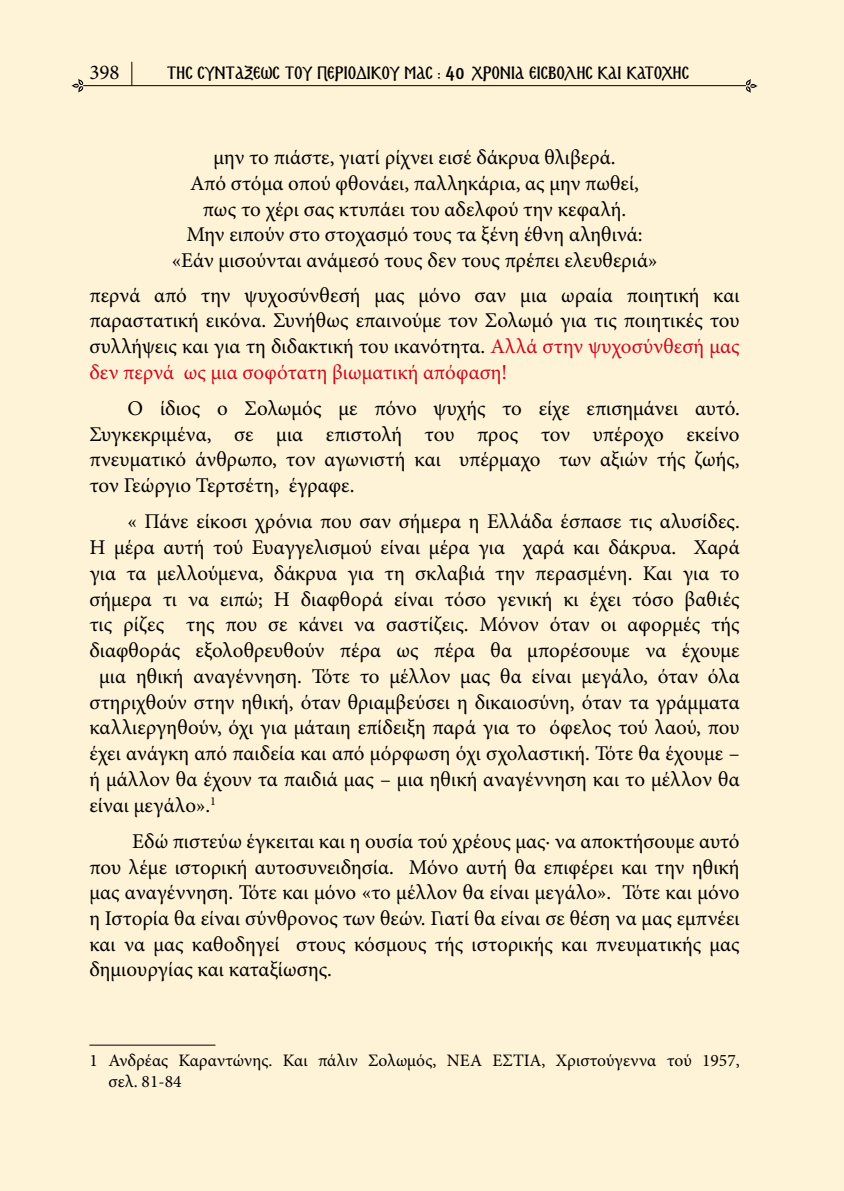
<style>
.page{position:relative;width:844px;height:1191px;background:#fff}
.page>*{position:absolute;margin:0;border:0;box-sizing:border-box;transform-origin:0 0}
.t1{font:21px/25.7px "Minion Pro";color:#000;text-align:justify}
.t2{font:17.5px/21px "Minion Pro";color:#000}
.t3{font:700 15.75px "KS Bouletee";letter-spacing:.025em;color:#000}
.s1{font-size:19.25px}
.s2{color:#cd071e}
</style>
<div class="page">
<div style="left:0;top:0;width:843px;height:1191px;background:#fff3d7"></div>
<svg style="left:131px;top:62px;width:1px;height:23px"></svg>
<hr style="left:83px;top:85px;width:662px;height:1px;background:#000">
<svg style="left:745px;top:79px;width:12px;height:14px"></svg>
<svg style="left:71px;top:79px;width:13px;height:14px"></svg>
<hr style="left:89px;top:1044px;width:126px;height:1px;background:#000">
<p class="t1" style="left:89px;top:60px;width:32px">398</p>
<p class="t3" style="left:167px;top:64px;width:523px">ΤΗΣ ΣΥΝΤΑΞΕΩΣ ΤΟΥ ΠΕΡΙΟΔΙΚΟΥ ΜΑΣ : <span class="s1">40</span> ΧΡΟΝΙΑ ΕΙΣΒΟΛΗΣ ΚΑΙ ΚΑΤΟΧΗΣ</p>
<p class="t1" style="left:172px;top:145px;width:487px;text-align:center">μην το πιάστε, γιατί ρίχνει εισέ δάκρυα θλιβερά.<br>Από στόμα οπού φθονάει, παλληκάρια, ας μην πωθεί, πως το χέρι σας κτυπάει του αδελφού την κεφαλή.<br>Μην ειπούν στο στοχασμό τους τα ξένη έθνη αληθινά: «Εάν μισούνται ανάμεσό τους δεν τους πρέπει ελευθεριά»</p>
<p class="t1" style="left:89px;top:282px;width:651px">περνά από την ψυχοσύνθεσή μας μόνο σαν μια ωραία ποιητική και παραστατική εικόνα. Συνήθως επαινούμε τον Σολωμό για τις ποιητικές του συλλήψεις και για τη διδακτική του ικανότητα. <span class="s2">Αλλά στην ψυχοσύνθεσή μας δεν περνά ως μια σοφότατη βιωματική απόφαση!</span></p>
<p class="t1" style="left:89px;top:395px;width:651px;text-indent:38px">Ο ίδιος ο Σολωμός με πόνο ψυχής το είχε επισημάνει αυτό.<br>Συγκεκριμένα, σε μια επιστολή του προς τον υπέροχο εκείνο πνευματικό άνθρωπο, τον αγωνιστή και υπέρμαχο των αξιών τής ζωής, τον Γεώργιο Τερτσέτη, έγραφε.</p>
<p class="t1" style="left:128px;top:509px;width:613px">« Πάνε είκοσι χρόνια που σαν σήμερα η Ελλάδα έσπασε τις αλυσίδες.</p>
<p class="t1" style="left:89px;top:535px;width:651px">Η μέρα αυτή τού Ευαγγελισμού είναι μέρα για χαρά και δάκρυα. Χαρά</p>
<p class="t1" style="left:89px;top:560px;width:651px">για τα μελλούμενα, δάκρυα για τη σκλαβιά την περασμένη. Και για το</p>
<p class="t1" style="left:89px;top:586px;width:651px">σήμερα τι να ειπώ; Η διαφθορά είναι τόσο γενική κι έχει τόσο βαθιές</p>
<p class="t1" style="left:89px;top:612px;width:651px">τις ρίζες της που σε κάνει να σαστίζεις. Μόνον όταν οι αφορμές τής</p>
<p class="t1" style="left:89px;top:637px;width:651px">διαφθοράς εξολοθρευθούν πέρα ως πέρα θα μπορέσουμε να έχουμε</p>
<p class="t1" style="left:99px;top:663px;width:641px">μια ηθική αναγέννηση. Τότε το μέλλον μας θα είναι μεγάλο, όταν όλα</p>
<p class="t1" style="left:89px;top:689px;width:651px">στηριχθούν στην ηθική, όταν θριαμβεύσει η δικαιοσύνη, όταν τα γράμματα</p>
<p class="t1" style="left:89px;top:715px;width:651px">καλλιεργηθούν, όχι για μάταιη επίδειξη παρά για το όφελος τού λαού, που</p>
<p class="t1" style="left:89px;top:740px;width:651px">έχει ανάγκη από παιδεία και από μόρφωση όχι σχολαστική. Τότε θα έχουμε –</p>
<p class="t1" style="left:89px;top:766px;width:651px">ή μάλλον θα έχουν τα παιδιά μας – μια ηθική αναγέννηση και το μέλλον θα</p>
<p class="t1" style="left:89px;top:792px;width:128px">είναι μεγάλο».<sup>1</sup></p>
<p class="t1" style="left:89px;top:828px;width:651px;text-indent:43px">Εδώ πιστεύω έγκειται και η ουσία τού χρέους μας· να αποκτήσουμε αυτό που λέμε ιστορική αυτοσυνειδησία. Μόνο αυτή θα επιφέρει και την ηθική μας αναγέννηση. Τότε και μόνο «το μέλλον θα είναι μεγάλο». Τότε και μόνο η Ιστορία θα είναι σύνθρονος των θεών. Γιατί θα είναι σε θέση να μας εμπνέει και να μας καθοδηγεί στους κόσμους τής ιστορικής και πνευματικής μας δημιουργίας και καταξίωσης.</p>
<p class="t2" style="left:109px;top:1050px;width:632px;text-indent:-19px">1 Ανδρέας Καραντώνης. Και πάλιν Σολωμός, ΝΕΑ ΕΣΤΙΑ, Χριστούγεννα τού 1957, σελ. 81-84</p>
</div>
